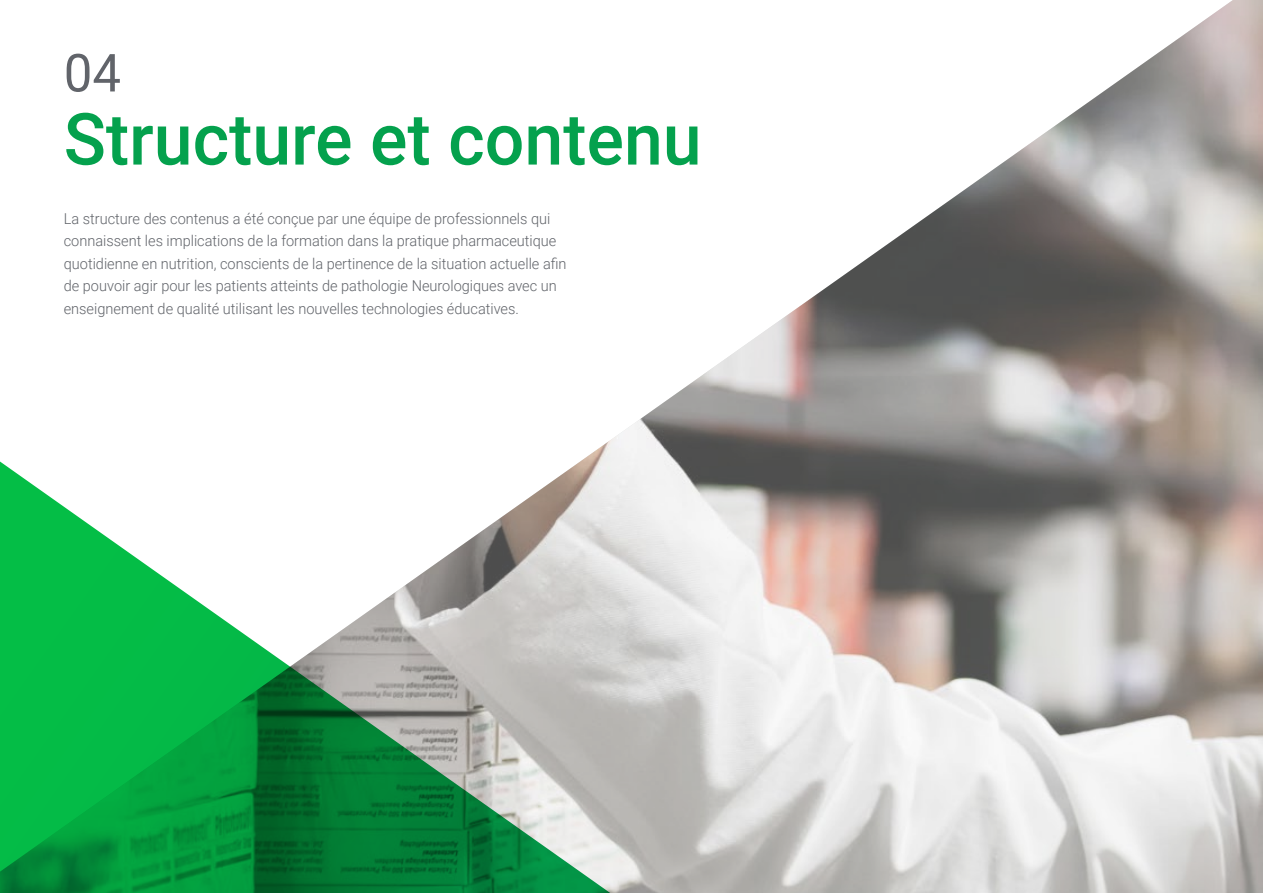
<style>
.page{position:relative;width:1263px;height:893px;background:#fff}
.page>*{position:absolute;margin:0;border:0;box-sizing:border-box;transform-origin:0 0}
.t1{font:500 72px "Roboto";color:#04a14d}
.t2{font:52.5px "Roboto";color:#61646a}
.t3{font:300 15px/22.5px "Roboto";color:#61646a}
</style>
<div class="page">
<img style="left:602px;top:0;width:661px;height:893px">
<svg style="left:0;top:446px;width:640px;height:447px"></svg>
<h2 class="t2" style="left:64px;top:36px;width:59px">04</h2>
<h1 class="t1" style="left:64px;top:89px;width:639px">Structure et contenu</h1>
<p class="t3" style="left:64px;top:207px;width:504px">La structure des contenus a été conçue par une équipe de professionnels qui connaissent les implications de la formation dans la pratique pharmaceutique quotidienne en nutrition, conscients de la pertinence de la situation actuelle afin de pouvoir agir pour les patients atteints de pathologie Neurologiques avec un enseignement de qualité utilisant les nouvelles technologies éducatives.</p>
</div>
